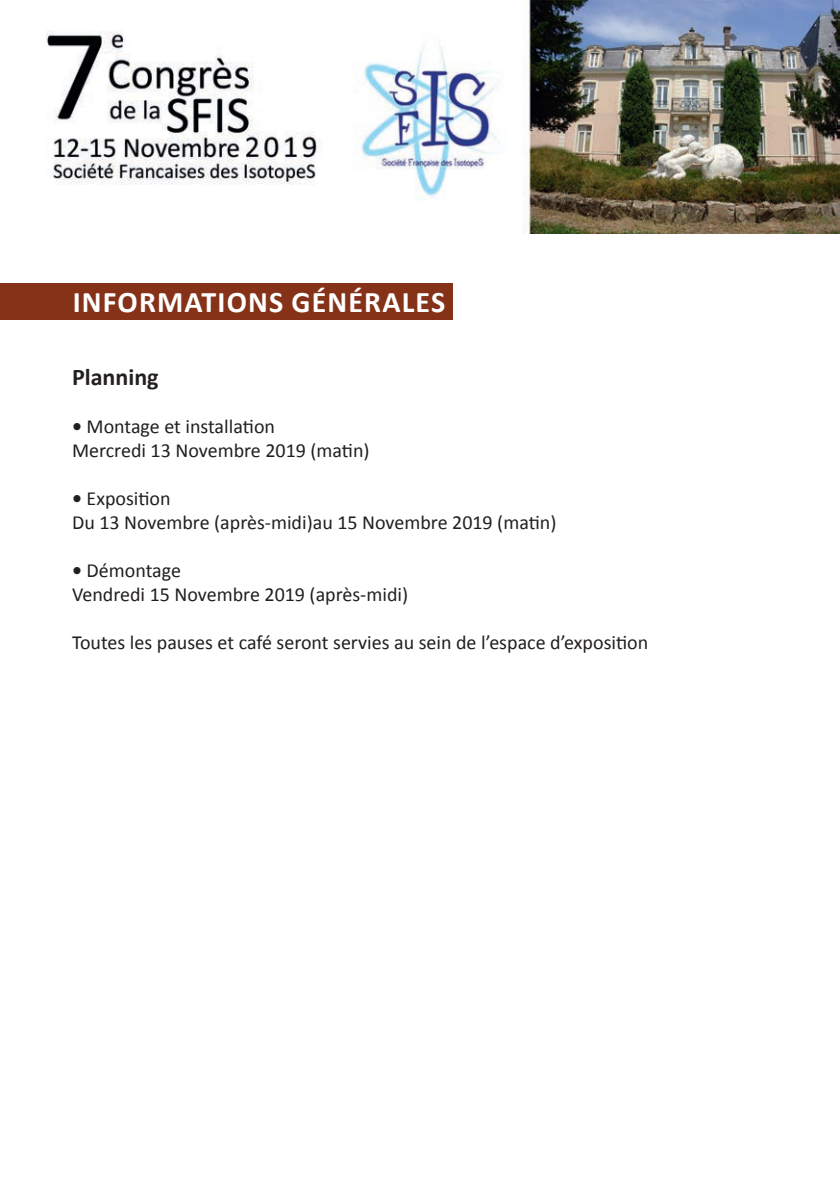
<style>
.page{position:relative;width:840px;height:1191px;background:#fff}
.page>*{position:absolute;margin:0;border:0;box-sizing:border-box;transform-origin:0 0}
.t1{font:700 30px "Calibri";letter-spacing:.04em;color:#fff}
.t2{font:700 24px "Calibri";color:#231f20}
.t3{font:20px/24px "Calibri";color:#231f20}
.s1{font-weight:700}
</style>
<div class="page">
<div style="left:0;top:283px;width:452px;height:37px;background:#853218"></div>
<img style="left:46px;top:0;width:793px;height:233px">
<h1 class="t1" style="left:73px;top:282px;width:374px">INFORMATIONS GÉNÉRALES</h1>
<p class="t2" style="left:72px;top:362px;width:88px">Planning</p>
<p class="t3" style="left:72px;top:414px;width:299px"><span class="s1">•</span> Montage et installation<br>Mercredi 13 Novembre 2019 (matin)</p>
<p class="t3" style="left:72px;top:486px;width:485px"><span class="s1">•</span> Exposition<br>Du 13 Novembre (après-midi)au 15 Novembre 2019 (matin)</p>
<p class="t3" style="left:72px;top:558px;width:337px"><span class="s1">•</span> Démontage<br>Vendredi 15 Novembre 2019 (après-midi)</p>
<p class="t3" style="left:72px;top:630px;width:577px">Toutes les pauses et café seront servies au sein de l’espace d’exposition</p>
</div>
